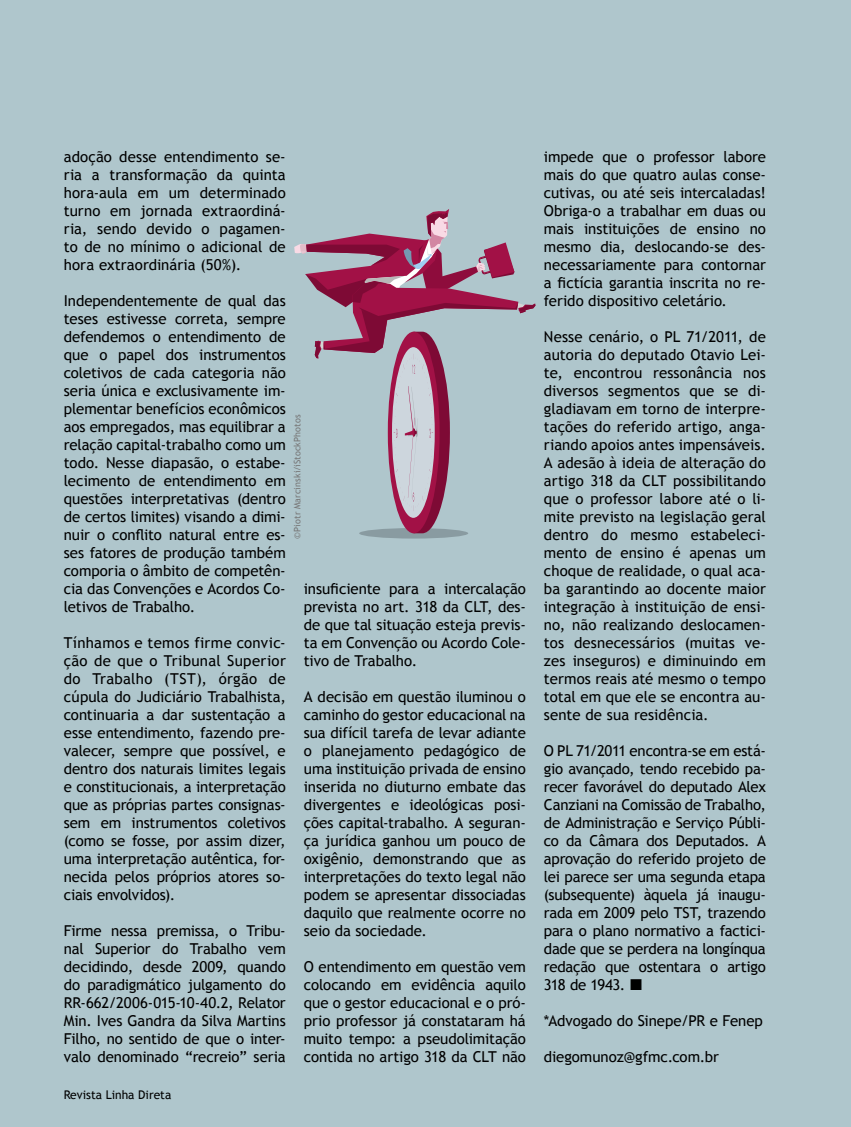
<style>
.page{position:relative;width:851px;height:1127px;background:#fff}
.page>*{position:absolute;margin:0;border:0;box-sizing:border-box;transform-origin:0 0}
.t1{font:15px/18px "Trebuchet MS";letter-spacing:-.005em;color:#000;text-align:justify}
.t2{font:12px "Trebuchet MS";color:#000}
.t3{font:9px "Trebuchet MS";letter-spacing:.01em;color:#777}
</style>
<div class="page">
<div style="left:0;top:0;width:850px;height:1127px;background:#afc6cc"></div>
<div style="left:359px;top:528px;width:109px;height:10px;background:#899ba1;border-radius:50%"></div>
<svg style="left:294px;top:209px;width:241px;height:324px"></svg>
<p class="t1" style="left:64px;top:148px;width:223px">adoção desse entendimento se&shy;ria a transformação da quinta hora-aula em um determinado turno em jornada extraordiná&shy;ria, sendo devido o pagamen&shy;to de no mínimo o adicional de hora extraordinária (50%).</p>
<p class="t1" style="left:64px;top:292px;width:223px">Independentemente de qual das teses estivesse correta, sempre defendemos o entendimento de que o papel dos instrumentos coletivos de cada categoria não seria única e exclusivamente im&shy;plementar benefícios econômicos aos empregados, mas equilibrar a relação capital-trabalho como um todo. Nesse diapasão, o estabe&shy;lecimento de entendimento em questões interpretativas (dentro de certos limites) visando a dimi&shy;nuir o conflito natural entre es&shy;ses fatores de produção também comporia o âmbito de competên&shy;cia das Convenções e Acordos Co&shy;letivos de Trabalho.</p>
<p class="t1" style="left:64px;top:634px;width:223px">Tínhamos e temos firme convic&shy;ção de que o Tribunal Superior do Trabalho (TST), órgão de cúpula do Judiciário Trabalhista, continuaria a dar sustentação a esse entendimento, fazendo pre&shy;valecer, sempre que possível, e dentro dos naturais limites legais e constitucionais, a interpretação que as próprias partes consignas&shy;sem em instrumentos coletivos (como se fosse, por assim dizer, uma interpretação autêntica, for&shy;necida pelos próprios atores so&shy;ciais envolvidos).</p>
<p class="t1" style="left:64px;top:922px;width:223px">Firme nessa premissa, o Tribu&shy;nal Superior do Trabalho vem decidindo, desde 2009, quando do paradigmático julgamento do RR-662/2006-015-10-40.2, Relator Min. Ives Gandra da Silva Martins Filho, no sentido de que o inter&shy;valo denominado “recreio” seria</p>
<p class="t3" style="left:292px;top:538px;width:126px;rotate:-90deg">©Piotr Marcinski/iStockPhotos</p>
<p class="t1" style="left:304px;top:580px;width:223px">insuficiente para a intercalação prevista no art. 318 da CLT, des&shy;de que tal situação esteja previs&shy;ta em Convenção ou Acordo Cole&shy;tivo de Trabalho.</p>
<p class="t1" style="left:304px;top:688px;width:223px">A decisão em questão iluminou o caminho do gestor educacional na sua difícil tarefa de levar adiante o planejamento pedagógico de uma instituição privada de ensino inserida no diuturno embate das divergentes e ideológicas posi&shy;ções capital-trabalho. A seguran&shy;ça jurídica ganhou um pouco de oxigênio, demonstrando que as interpretações do texto legal não podem se apresentar dissociadas daquilo que realmente ocorre no seio da sociedade.</p>
<p class="t1" style="left:304px;top:958px;width:223px">O entendimento em questão vem colocando em evidência aquilo que o gestor educacional e o pró&shy;prio professor já constataram há muito tempo: a pseudolimitação contida no artigo 318 da CLT não</p>
<p class="t2" style="left:64px;top:1088px;width:109px">Revista Linha Direta</p>
<p class="t1" style="left:544px;top:148px;width:223px">impede que o professor labore mais do que quatro aulas conse&shy;cutivas, ou até seis intercaladas!<br>Obriga-o a trabalhar em duas ou mais instituições de ensino no mesmo dia, deslocando-se des&shy;necessariamente para contornar a fictícia garantia inscrita no re&shy;ferido dispositivo celetário.</p>
<p class="t1" style="left:544px;top:328px;width:223px">Nesse cenário, o PL 71/2011, de autoria do deputado Otavio Lei&shy;te, encontrou ressonância nos diversos segmentos que se di&shy;gladiavam em torno de interpre&shy;tações do referido artigo, anga&shy;riando apoios antes impensáveis.<br>A adesão à ideia de alteração do artigo 318 da CLT possibilitando que o professor labore até o li&shy;mite previsto na legislação geral dentro do mesmo estabeleci&shy;mento de ensino é apenas um choque de realidade, o qual aca&shy;ba garantindo ao docente maior integração à instituição de ensi&shy;no, não realizando deslocamen&shy;tos desnecessários (muitas ve&shy;zes inseguros) e diminuindo em termos reais até mesmo o tempo total em que ele se encontra au&shy;sente de sua residência.</p>
<p class="t1" style="left:544px;top:742px;width:223px">O PL 71/2011 encontra-se em está&shy;gio avançado, tendo recebido pa&shy;recer favorável do deputado Alex Canziani na Comissão de Trabalho, de Administração e Serviço Públi&shy;co da Câmara dos Deputados. A aprovação do referido projeto de lei parece ser uma segunda etapa (subsequente) àquela já inaugu&shy;rada em 2009 pelo TST, trazendo para o plano normativo a factici&shy;dade que se perdera na longínqua redação que ostentara o artigo 318 de 1943.</p>
<p class="t1" style="left:544px;top:1012px;width:220px">*Advogado do Sinepe/PR e Fenep</p>
<p class="t1" style="left:544px;top:1048px;width:177px">diegomunoz@gfmc.com.br</p>
</div>
